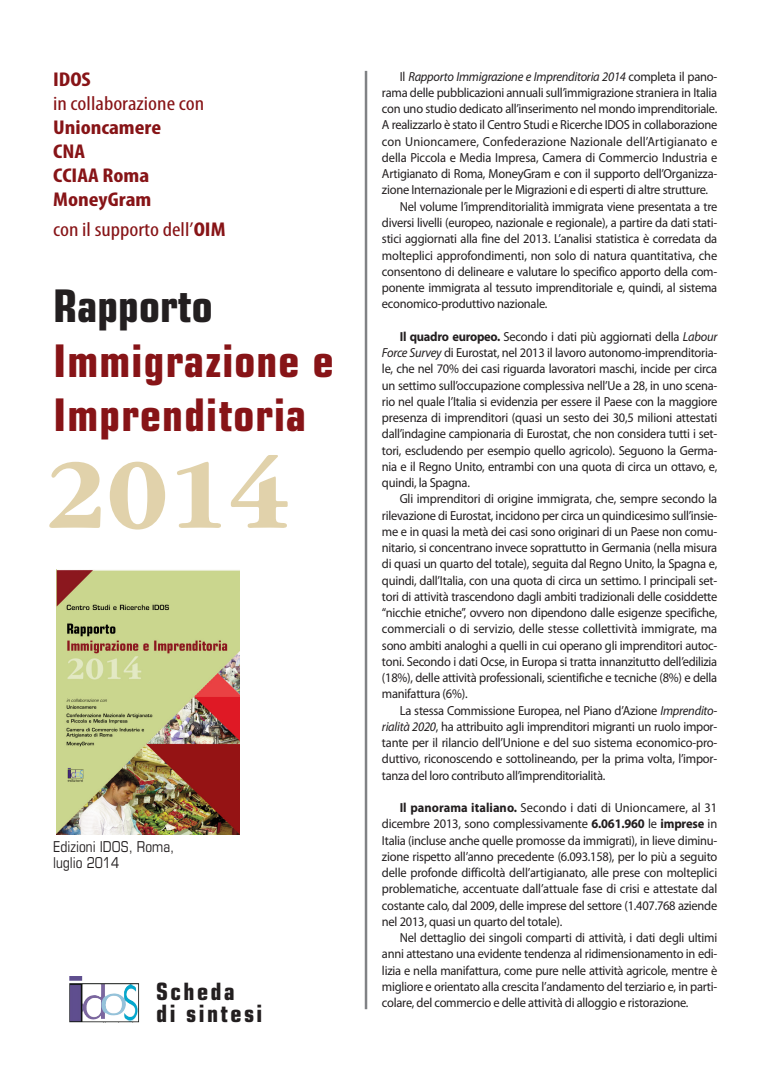
<style>
.page{position:relative;width:780px;height:1088px;background:#fff}
.page>*{position:absolute;margin:0;border:0;box-sizing:border-box;transform-origin:0 0}
.t1{font:700 102.88px "ITC Garamond Std";color:#e1d2ab}
.t2{font:700 condensed 45px/54px "Eurostile LT Std";letter-spacing:.025em;color:#871417}
.t3{font:700 condensed 45px "Eurostile LT Std";color:#231f20}
.t4{font:700 condensed 23.88px/22.5px "Eurostile LT Std";letter-spacing:.1em;color:#231f20}
.t5{font:condensed 20px "Myriad Pro";color:#871417;scale:1.17 1}
.t6{font:700 condensed 20px/24px "Myriad Pro";color:#871417;scale:1.17 1}
.t7{font:condensed 15px/16.2px "Eurostile LT Std";color:#231f20}
.t8{font:13.12px/16.2px "Myriad Pro";letter-spacing:-.02em;color:#231f20;text-align:justify;scale:.95 1}
.t9{font:italic 13.12px "Myriad Pro";letter-spacing:-.02em;color:#231f20;scale:.95 1}
.t10{font:13.12px "Myriad Pro";letter-spacing:.01em;color:#231f20;scale:.95 1}
.s1{font-weight:700}
.s2{font-style:normal}
.s3{font-style:italic}
</style>
<div class="page">
<hr style="left:365px;top:71px;width:2px;height:938px;background:#808285">
<img style="left:69px;top:976px;width:70px;height:47px">
<img style="left:56px;top:570px;width:184px;height:265px">
<h3 class="t6" style="left:53px;top:69px;width:34px">IDOS</h3>
<h3 class="t5" style="left:53px;top:96px;width:131px">in collaborazione con</h3>
<h3 class="t6" style="left:53px;top:117px;width:94px">Unioncamere<br>CNA<br>CCIAA Roma<br>MoneyGram</h3>
<h3 class="t5" style="left:53px;top:222px;width:149px">con il supporto dell’<span class="s1">OIM</span></h3>
<h2 class="t3" style="left:53px;top:290px;width:161px">Rapporto</h2>
<h2 class="t2" style="left:53px;top:337px;width:282px">Immigrazione e<br>Imprenditoria</h2>
<h1 class="t1" style="left:46px;top:460px;width:245px">2014</h1>
<p class="t7" style="left:53px;top:840px;width:122px">Edizioni IDOS, Roma, luglio 2014</p>
<h3 class="t4" style="left:156px;top:982px;width:108px">Scheda<br>di sintesi</h3>
<p class="t9" style="left:399px;top:71px;width:336px"><span class="s2">Il</span> Rapporto Immigrazione e Imprenditoria 2014 <span class="s2">completa il pano-</span></p>
<p class="t8" style="left:382px;top:85px;width:354px">rama delle pubblicazioni annuali sull’immigrazione straniera in Italia</p>
<p class="t8" style="left:382px;top:102px;width:354px">con uno studio dedicato all’inserimento nel mondo imprenditoriale.</p>
<p class="t8" style="left:382px;top:118px;width:354px">A realizzarlo è stato il Centro Studi e Ricerche IDOS in collaborazione</p>
<p class="t10" style="left:382px;top:136px;width:354px">con Unioncamere, Confederazione Nazionale dell’Artigianato e</p>
<p class="t8" style="left:382px;top:150px;width:354px">della Piccola e Media Impresa, Camera di Commercio Industria e</p>
<p class="t8" style="left:382px;top:167px;width:354px">Artigianato di Roma, MoneyGram e con il supporto dell’Organizza-</p>
<p class="t8" style="left:382px;top:183px;width:345px">zione Internazionale per le Migrazioni e di esperti di altre strutture.</p>
<p class="t8" style="left:399px;top:199px;width:336px">Nel volume l’imprenditorialità immigrata viene presentata a tre</p>
<p class="t8" style="left:382px;top:215px;width:354px">diversi livelli (europeo, nazionale e regionale), a partire da dati stati-</p>
<p class="t8" style="left:382px;top:232px;width:354px">stici aggiornati alla fine del 2013. L’analisi statistica è corredata da</p>
<p class="t8" style="left:382px;top:248px;width:354px">molteplici approfondimenti, non solo di natura quantitativa, che</p>
<p class="t8" style="left:382px;top:264px;width:354px">consentono di delineare e valutare lo specifico apporto della com-</p>
<p class="t8" style="left:382px;top:280px;width:354px">ponente immigrata al tessuto imprenditoriale e, quindi, al sistema</p>
<p class="t8" style="left:382px;top:297px;width:176px">economico-produttivo nazionale.</p>
<p class="t8" style="left:382px;top:329px;width:354px;text-indent:18px"><span class="s1">Il quadro europeo.</span> Secondo i dati più aggiornati della <span class="s3">Labour Force Survey</span> di Eurostat, nel 2013 il lavoro autonomo-imprenditoria&shy;le, che nel 70% dei casi riguarda lavoratori maschi, incide per circa un settimo sull’occupazione complessiva nell’Ue a 28, in uno scena&shy;rio nel quale l’Italia si evidenzia per essere il Paese con la maggiore presenza di imprenditori (quasi un sesto dei 30,5 milioni attestati dall’indagine campionaria di Eurostat, che non considera tutti i set&shy;tori, escludendo per esempio quello agricolo). Seguono la Germa&shy;nia e il Regno Unito, entrambi con una quota di circa un ottavo, e, quindi, la Spagna.</p>
<p class="t8" style="left:382px;top:492px;width:354px;text-indent:18px">Gli imprenditori di origine immigrata, che, sempre secondo la rilevazione di Eurostat, incidono per circa un quindicesimo sull’insie&shy;me e in quasi la metà dei casi sono originari di un Paese non comu&shy;nitario, si concentrano invece soprattutto in Germania (nella misura di quasi un quarto del totale), seguita dal Regno Unito, la Spagna e, quindi, dall’Italia, con una quota di circa un settimo. I principali set&shy;tori di attività trascendono dagli ambiti tradizionali delle cosiddette “nicchie etniche”, ovvero non dipendono dalle esigenze specifiche, commerciali o di servizio, delle stesse collettività immigrate, ma sono ambiti analoghi a quelli in cui operano gli imprenditori autoc&shy;toni. Secondo i dati Ocse, in Europa si tratta innanzitutto dell’edilizia (18%), delle attività professionali, scientifiche e tecniche (8%) e della manifattura (6%).</p>
<p class="t8" style="left:382px;top:703px;width:354px;text-indent:18px">La stessa Commissione Europea, nel Piano d’Azione <span class="s3">Imprendito&shy;rialità 2020</span>, ha attribuito agli imprenditori migranti un ruolo impor&shy;tante per il rilancio dell’Unione e del suo sistema economico-pro&shy;duttivo, riconoscendo e sottolineando, per la prima volta, l’impor&shy;tanza del loro contributo all’imprenditorialità.</p>
<p class="t8" style="left:382px;top:800px;width:354px;text-indent:18px"><span class="s1">Il panorama italiano.</span> Secondo i dati di Unioncamere, al 31 dicembre 2013, sono complessivamente <span class="s1">6.061.960</span> le <span class="s1">imprese</span> in Italia (incluse anche quelle promosse da immigrati), in lieve diminu&shy;zione rispetto all’anno precedente (6.093.158), per lo più a seguito delle profonde difficoltà dell’artigianato, alle prese con molteplici problematiche, accentuate dall’attuale fase di crisi e attestate dal costante calo, dal 2009, delle imprese del settore (1.407.768 aziende nel 2013, quasi un quarto del totale).</p>
<p class="t8" style="left:382px;top:930px;width:354px;text-indent:18px">Nel dettaglio dei singoli comparti di attività, i dati degli ultimi anni attestano una evidente tendenza al ridimensionamento in edi&shy;lizia e nella manifattura, come pure nelle attività agricole, mentre è migliore e orientato alla crescita l’andamento del terziario e, in parti&shy;colare, del commercio e delle attività di alloggio e ristorazione.</p>
</div>
